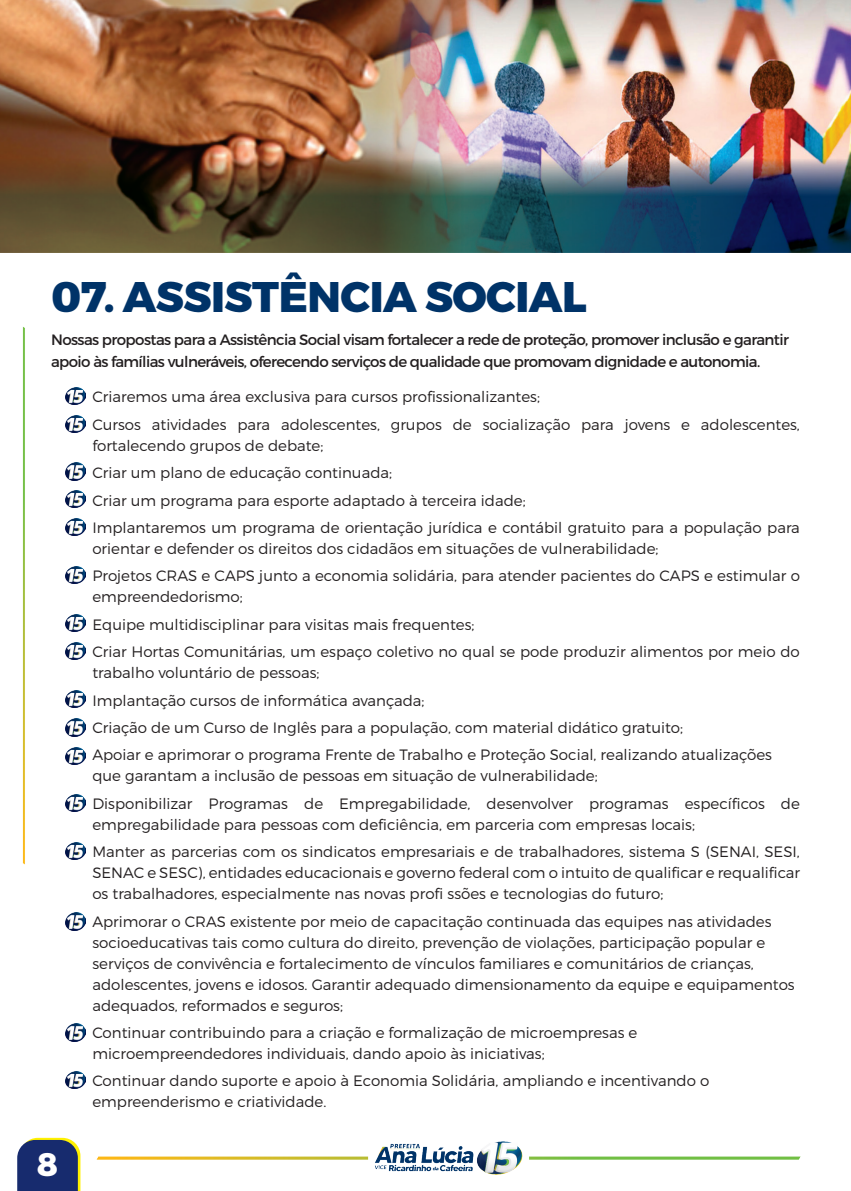
<style>
.page{position:relative;width:851px;height:1191px;background:#fff}
.page>*{position:absolute;margin:0;border:0;box-sizing:border-box;transform-origin:0 0}
.Subtitulo_2{font:800 42.75px "Montserrat";letter-spacing:-.01em;color:#003368}
.Subtitulo_2-2{font:800 32.55px "Montserrat";color:#fff}
.Corpo_de_Texto{font:300 15px/21px "Montserrat";color:#231f20}
.Corpo_de_Texto-2{font:15px/22.5px "Montserrat";letter-spacing:-.04em;color:#231f20}
</style>
<div class="page">
<img style="left:1px;top:252px;width:849px;height:939px">
<img style="left:65px;top:388px;width:20px;height:17px">
<img style="left:65px;top:415px;width:20px;height:17px">
<img style="left:65px;top:463px;width:20px;height:17px">
<img style="left:65px;top:491px;width:20px;height:17px">
<img style="left:65px;top:518px;width:20px;height:18px">
<img style="left:65px;top:566px;width:20px;height:18px">
<img style="left:65px;top:615px;width:20px;height:17px">
<img style="left:65px;top:642px;width:20px;height:17px">
<img style="left:65px;top:690px;width:20px;height:17px">
<img style="left:65px;top:719px;width:20px;height:17px">
<img style="left:65px;top:747px;width:20px;height:17px">
<img style="left:65px;top:794px;width:20px;height:17px">
<img style="left:65px;top:842px;width:20px;height:18px">
<img style="left:65px;top:913px;width:20px;height:17px">
<img style="left:65px;top:1024px;width:20px;height:17px">
<img style="left:65px;top:1071px;width:20px;height:17px">
<img style="left:0;top:0;width:850px;height:252px">
<p class="Subtitulo_2" style="left:51px;top:270px;width:537px">07. ASSISTÊNCIA SOCIAL</p>
<p class="Corpo_de_Texto-2" style="left:51px;top:328px;width:739px">Nossas propostas para a Assistência Social visam fortalecer a rede de proteção, promover inclusão e garantir apoio às famílias vulneráveis, oferecendo serviços de qualidade que promovam dignidade e autonomia.</p>
<p class="Subtitulo_2-2" style="left:37px;top:1143px;width:23px">8</p>
<p class="Corpo_de_Texto" style="left:92px;top:386px;width:449px">Criaremos uma área exclusiva para cursos profissionalizantes;</p>
<p class="Corpo_de_Texto" style="left:92px;top:414px;width:709px">Cursos atividades para adolescentes, grupos de socialização para jovens e adolescentes, fortalecendo grupos de debate;</p>
<p class="Corpo_de_Texto" style="left:92px;top:462px;width:301px">Criar um plano de educação continuada;</p>
<p class="Corpo_de_Texto" style="left:92px;top:489px;width:435px">Criar um programa para esporte adaptado à terceira idade;</p>
<p class="Corpo_de_Texto" style="left:92px;top:517px;width:708px">Implantaremos um programa de orientação jurídica e contábil gratuito para a população para orientar e defender os direitos dos cidadãos em situações de vulnerabilidade;</p>
<p class="Corpo_de_Texto" style="left:92px;top:565px;width:709px">Projetos CRAS e CAPS junto a economia solidária, para atender pacientes do CAPS e estimular o empreendedorismo;</p>
<p class="Corpo_de_Texto" style="left:92px;top:613px;width:383px">Equipe multidisciplinar para visitas mais frequentes;</p>
<p class="Corpo_de_Texto" style="left:92px;top:641px;width:709px">Criar Hortas Comunitárias, um espaço coletivo no qual se pode produzir alimentos por meio do trabalho voluntário de pessoas;</p>
<p class="Corpo_de_Texto" style="left:92px;top:689px;width:334px">Implantação cursos de informática avançada;</p>
<p class="Corpo_de_Texto" style="left:92px;top:717px;width:592px">Criação de um Curso de Inglês para a população, com material didático gratuito;</p>
<p class="Corpo_de_Texto" style="left:92px;top:744px;width:681px">Apoiar e aprimorar o programa Frente de Trabalho e Proteção Social, realizando atualizações que garantam a inclusão de pessoas em situação de vulnerabilidade;</p>
<p class="Corpo_de_Texto" style="left:92px;top:792px;width:709px">Disponibilizar Programas de Empregabilidade, desenvolver programas específicos de empregabilidade para pessoas com deficiência, em parceria com empresas locais;</p>
<p class="Corpo_de_Texto" style="left:92px;top:841px;width:709px;text-align:justify">Manter as parcerias com os sindicatos empresariais e de trabalhadores, sistema S (SENAI, SESI, SENAC e SESC), entidades educacionais e governo federal com o intuito de qualificar e requalificar os trabalhadores, especialmente nas novas profi ssões e tecnologias do futuro;</p>
<p class="Corpo_de_Texto" style="left:92px;top:910px;width:703px">Aprimorar o CRAS existente por meio de capacitação continuada das equipes nas atividades socioeducativas tais como cultura do direito, prevenção de violações, participação popular e serviços de convivência e fortalecimento de vínculos familiares e comunitários de crianças, adolescentes, jovens e idosos. Garantir adequado dimensionamento da equipe e equipamentos adequados, reformados e seguros;</p>
<p class="Corpo_de_Texto" style="left:92px;top:1021px;width:546px">Continuar contribuindo para a criação e formalização de microempresas e microempreendedores individuais, dando apoio às iniciativas;</p>
<p class="Corpo_de_Texto" style="left:92px;top:1070px;width:618px">Continuar dando suporte e apoio à Economia Solidária, ampliando e incentivando o empreenderismo e criatividade.</p>
</div>
